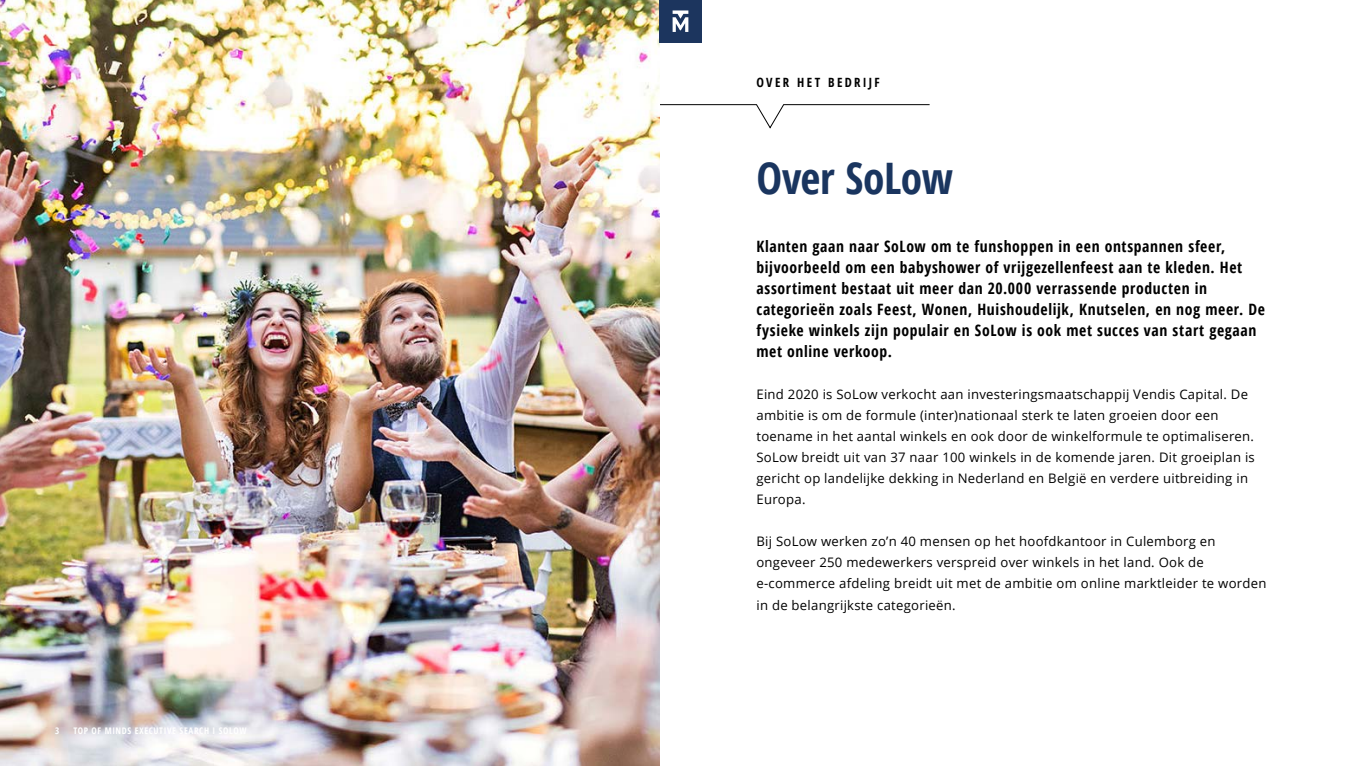
<style>
.page{position:relative;width:1361px;height:766px;background:#fff}
.page>*{position:absolute;margin:0;border:0;box-sizing:border-box;transform-origin:0 0}
.t1{font:700 condensed 43.42px "Open Sans";letter-spacing:-.01em;color:#1a355f}
.t2{font:700 condensed 15.67px/21px "Open Sans";letter-spacing:.04em;color:#000}
.t3{font:13.12px/21px "Open Sans";letter-spacing:.02em;color:#000}
.t4{font:700 condensed 12.75px "Open Sans";letter-spacing:.185em;color:#000}
.t5{font:700 condensed 9px "Open Sans";letter-spacing:.07em;color:#fff}
</style>
<div class="page">
<svg style="left:659px;top:104px;width:271px;height:24px"></svg>
<img style="left:0;top:0;width:659px;height:765px">
<div style="left:659px;top:0;width:43px;height:43px;background:#1c355e"></div>
<svg style="left:672px;top:10px;width:16px;height:22px"></svg>
<p class="t5" style="left:55px;top:724px;width:6px">3</p>
<p class="t5" style="left:73px;top:724px;width:175px">TOP OF MINDS EXECUTIVE SEARCH I SOLOW</p>
<p class="t4" style="left:756px;top:73px;width:125px">OVER HET BEDRIJF</p>
<h1 class="t1" style="left:756px;top:147px;width:198px">Over SoLow</h1>
<p class="t2" style="left:756px;top:235px;width:510px">Klanten gaan naar SoLow om te funshoppen in een ontspannen sfeer, bijvoorbeeld om een babyshower of vrijgezellenfeest aan te kleden. Het assortiment bestaat uit meer dan 20.000 verrassende producten in categorieën zoals Feest, Wonen, Huishoudelijk, Knutselen, en nog meer. De fysieke winkels zijn populair en SoLow is ook met succes van start gegaan met online verkoop.</p>
<p class="t3" style="left:756px;top:383px;width:500px">Eind 2020 is SoLow verkocht aan investeringsmaatschappij Vendis Capital. De ambitie is om de formule (inter)nationaal sterk te laten groeien door een toename in het aantal winkels en ook door de winkelformule te optimaliseren.<br>SoLow breidt uit van 37 naar 100 winkels in de komende jaren. Dit groeiplan is gericht op landelijke dekking in Nederland en België en verdere uitbreiding in Europa.</p>
<p class="t3" style="left:756px;top:530px;width:511px">Bij SoLow werken zo’n 40 mensen op het hoofdkantoor in Culemborg en ongeveer 250 medewerkers verspreid over winkels in het land. Ook de e-commerce afdeling breidt uit met de ambitie om online marktleider te worden in de belangrijkste categorieën.</p>
</div>
